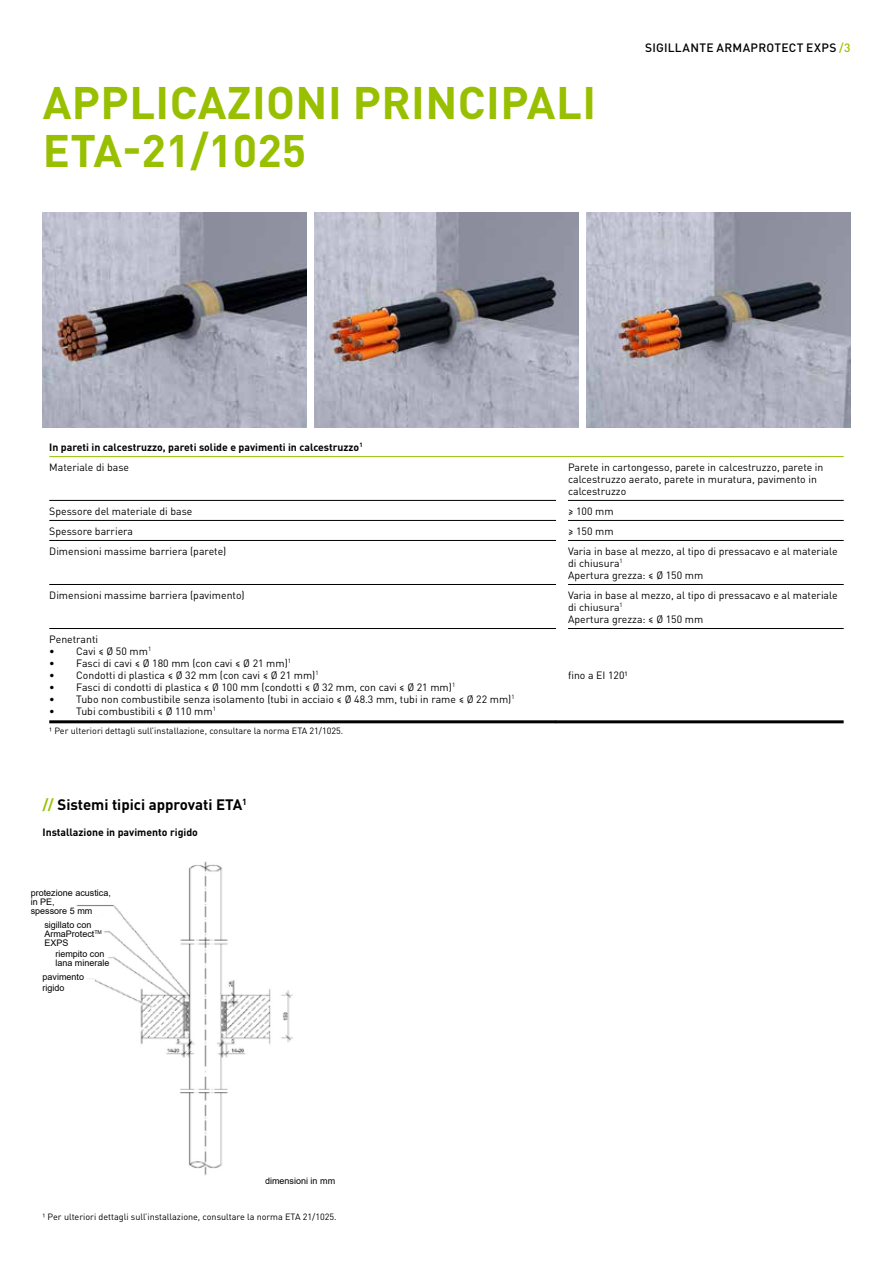
<style>
.page{position:relative;width:893px;height:1263px;background:#fff}
.page>*{position:absolute;margin:0;border:0;box-sizing:border-box;transform-origin:0 0}
.t1{font:700 45px/48px "DIN Pro";letter-spacing:.01em;color:#98c000}
.t2{font:700 15px "DIN Pro";color:#000}
.t3{font:500 12px "DIN Pro";letter-spacing:.025em;color:#000}
.t4{font:10.5px/12px "DIN Pro";color:#000}
.t5{font:700 10.5px/20px "DIN Pro";color:#000}
.t6{font:9px "DIN Pro";color:#000}
.t7{font:9px/9px "Arial";color:#000}
.s1{color:#98c000}
.s2{font-weight:400}
</style>
<div class="page">
<img style="left:43px;top:213px;width:263px;height:214px">
<img style="left:587px;top:213px;width:263px;height:214px">
<img style="left:315px;top:213px;width:263px;height:214px">
<img style="left:76px;top:861px;width:217px;height:314px">
<div style="left:52px;top:973px;width:34px;height:12px;background:#fff"></div>
<div style="left:61px;top:979px;width:34px;height:11px;background:#fff"></div>
<div style="left:51px;top:948px;width:55px;height:19px;background:#fff"></div>
<div style="left:54px;top:921px;width:48px;height:34px;background:#fff"></div>
<div style="left:51px;top:887px;width:55px;height:16px;background:#fff"></div>
<div style="left:52px;top:909px;width:50px;height:7px;background:#fff"></div>
<hr style="left:49px;top:456px;width:795px;height:1px;background:#98c000">
<hr style="left:49px;top:500px;width:507px;height:1px;background:#000">
<hr style="left:568px;top:500px;width:276px;height:1px;background:#000">
<hr style="left:49px;top:520px;width:507px;height:1px;background:#000">
<hr style="left:568px;top:520px;width:276px;height:1px;background:#000">
<hr style="left:49px;top:540px;width:507px;height:1px;background:#000">
<hr style="left:568px;top:540px;width:276px;height:1px;background:#000">
<hr style="left:49px;top:584px;width:507px;height:1px;background:#000">
<hr style="left:568px;top:584px;width:276px;height:1px;background:#000">
<hr style="left:49px;top:628px;width:507px;height:1px;background:#000">
<hr style="left:568px;top:628px;width:276px;height:1px;background:#000">
<hr style="left:49px;top:720px;width:507px;height:3px;background:#000">
<hr style="left:556px;top:720px;width:288px;height:3px;background:#000">
<h1 class="t1" style="left:43px;top:73px;width:555px">APPLICAZIONI PRINCIPALI<br>ETA-21/1025</h1>
<p class="t3" style="left:645px;top:38px;width:207px">SIGILLANTE ARMAPROTECT EXPS <span class="s1">/3</span></p>
<p class="t5" style="left:49px;top:436px;width:315px">In pareti in calcestruzzo, pareti solide e pavimenti in calcestruzzo<sup>1<br></sup><span class="s2">Materiale di base</span></p>
<p class="t4" style="left:568px;top:460px;width:257px">Parete in cartongesso, parete in calcestruzzo, parete in calcestruzzo aerato, parete in muratura, pavimento in calcestruzzo</p>
<p class="t4" style="left:49px;top:504px;width:145px">Spessore del materiale di base</p>
<p class="t4" style="left:568px;top:504px;width:47px">≥ 100 mm</p>
<p class="t4" style="left:49px;top:524px;width:85px">Spessore barriera</p>
<p class="t4" style="left:568px;top:524px;width:47px">≥ 150 mm</p>
<p class="t4" style="left:49px;top:544px;width:179px">Dimensioni massime barriera (parete)</p>
<p class="t4" style="left:568px;top:544px;width:271px">Varia in base al mezzo, al tipo di pressacavo e al materiale di chiusura<sup>1<br></sup>Apertura grezza: ≤ Ø 150 mm</p>
<p class="t4" style="left:49px;top:588px;width:197px">Dimensioni massime barriera (pavimento)</p>
<p class="t4" style="left:568px;top:588px;width:271px">Varia in base al mezzo, al tipo di pressacavo e al materiale di chiusura<sup>1<br></sup>Apertura grezza: ≤ Ø 150 mm</p>
<p class="t4" style="left:49px;top:632px;width:50px">Penetranti</p>
<p class="t4" style="left:49px;top:644px;width:103px">• Cavi ≤ Ø 50 mm<sup>1</sup></p>
<p class="t4" style="left:49px;top:656px;width:243px">• Fasci di cavi ≤ Ø 180 mm (con cavi ≤ Ø 21 mm)<sup>1</sup></p>
<p class="t4" style="left:49px;top:668px;width:271px">• Condotti di plastica ≤ Ø 32 mm (con cavi ≤ Ø 21 mm)<sup>1</sup></p>
<p class="t4" style="left:49px;top:680px;width:407px">• Fasci di condotti di plastica ≤ Ø 100 mm (condotti ≤ Ø 32 mm, con cavi ≤ Ø 21 mm)<sup>1</sup></p>
<p class="t4" style="left:49px;top:692px;width:467px">• Tubo non combustibile senza isolamento (tubi in acciaio ≤ Ø 48.3 mm, tubi in rame ≤ Ø 22 mm)<sup>1</sup></p>
<p class="t4" style="left:49px;top:704px;width:168px">• Tubi combustibili ≤ Ø 110 mm<sup>1</sup></p>
<p class="t4" style="left:568px;top:668px;width:61px">fino a EI 120¹</p>
<p class="t6" style="left:49px;top:723px;width:296px">¹ Per ulteriori dettagli sull’installazione, consultare la norma ETA 21/1025.</p>
<h2 class="t2" style="left:43px;top:792px;width:206px"><span class="s1">//</span> Sistemi tipici approvati ETA<sup>1</sup></h2>
<p class="t5" style="left:43px;top:821px;width:157px">Installazione in pavimento rigido</p>
<p class="t7" style="left:31px;top:888px;width:82px">protezione acustica, in PE,<br>spessore 5 mm</p>
<p class="t7" style="left:44px;top:920px;width:59px">sigillato con<br>ArmaProtect<sup>TM<br></sup>EXPS</p>
<p class="t7" style="left:55px;top:949px;width:56px">riempito con lana minerale</p>
<p class="t7" style="left:43px;top:971px;width:43px;line-height:10.8px">pavimento rigido</p>
<p class="t7" style="left:265px;top:1176px;width:72px">dimensioni in mm</p>
<p class="t6" style="left:43px;top:1210px;width:296px">¹ Per ulteriori dettagli sull’installazione, consultare la norma ETA 21/1025.</p>
</div>
